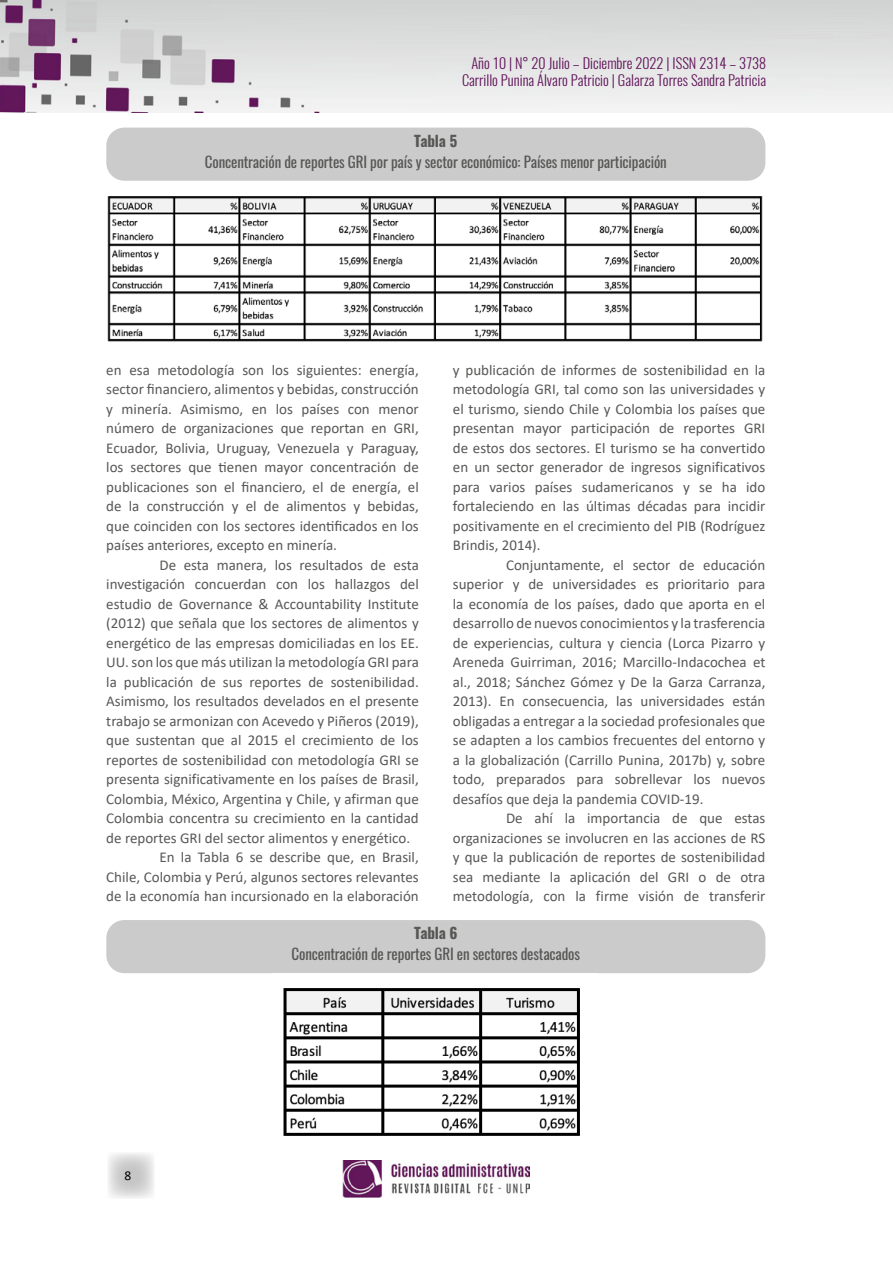
<style>
.page{position:relative;width:893px;height:1263px;background:#fff}
.page>*{position:absolute;margin:0;border:0;box-sizing:border-box;transform-origin:0 0}
.t1{font:15px/19.5px "Calibri";color:#575756;text-align:justify}
.t2{font:15px "Oswald";letter-spacing:-.01em;color:#575756}
.t3{font:700 15px "Oswald";letter-spacing:-.01em;color:#575756}
.t4{font:300 14.4px/17.2px "Oswald";color:#61135a;text-align:right}
.t5{font:13.5px "Calibri";color:#000}
</style>
<div class="page">
<svg style="left:108px;top:1153px;width:46px;height:45px"></svg>
<img style="left:0;top:0;width:893px;height:112px">
<img style="left:342px;top:1160px;width:187px;height:38px">
<div style="left:106px;top:128px;width:659px;height:53px;background:#c6c6c6;border-radius:18px"></div>
<img style="left:107px;top:196px;width:656px;height:146px">
<div style="left:106px;top:920px;width:659px;height:53px;background:#c6c6c6;border-radius:18px"></div>
<img style="left:283px;top:988px;width:297px;height:148px">
<p class="t4" style="left:462px;top:52px;width:306px">Año 10 | N° 20 Julio – Diciembre 2022 | ISSN 2314 – 3738<br>Carrillo Punina Álvaro Patricio | Galarza Torres Sandra Patricia</p>
<p class="t3" style="left:414px;top:133px;width:45px">Tabla 5</p>
<p class="t2" style="left:205px;top:148px;width:463px">Concentración de reportes GRI por país y sector económico: Países menor participación</p>
<p class="t1" style="left:106px;top:360px;width:314px">en esa metodología son los siguientes: energía, sector financiero, alimentos y bebidas, construcción y minería. Asimismo, en los países con menor número de organizaciones que reportan en GRI, Ecuador, Bolivia, Uruguay, Venezuela y Paraguay, los sectores que tienen mayor concentración de publicaciones son el financiero, el de energía, el de la construcción y el de alimentos y bebidas, que coinciden con los sectores identificados en los países anteriores, excepto en minería.</p>
<p class="t1" style="left:159px;top:555px;width:261px">De esta manera, los resultados de esta</p>
<p class="t1" style="left:106px;top:574px;width:314px">investigación concuerdan con los hallazgos del</p>
<p class="t1" style="left:106px;top:594px;width:314px">estudio de Governance &amp; Accountability Institute</p>
<p class="t1" style="left:106px;top:613px;width:314px">(2012) que señala que los sectores de alimentos y</p>
<p class="t1" style="left:106px;top:633px;width:314px">energético de las empresas domiciliadas en los EE.</p>
<p class="t1" style="left:106px;top:652px;width:314px">UU. son los que más utilizan la metodología GRI para</p>
<p class="t1" style="left:106px;top:672px;width:314px">la publicación de sus reportes de sostenibilidad.</p>
<p class="t1" style="left:106px;top:691px;width:314px">Asimismo, los resultados develados en el presente</p>
<p class="t1" style="left:106px;top:711px;width:314px">trabajo se armonizan con Acevedo y Piñeros (2019),</p>
<p class="t1" style="left:106px;top:730px;width:314px">que sustentan que al 2015 el crecimiento de los</p>
<p class="t1" style="left:106px;top:750px;width:314px">reportes de sostenibilidad con metodología GRI se</p>
<p class="t1" style="left:106px;top:769px;width:314px">presenta significativamente en los países de Brasil,</p>
<p class="t1" style="left:106px;top:789px;width:314px">Colombia, México, Argentina y Chile, y afirman que</p>
<p class="t1" style="left:106px;top:808px;width:314px">Colombia concentra su crecimiento en la cantidad</p>
<p class="t1" style="left:106px;top:828px;width:305px">de reportes GRI del sector alimentos y energético.</p>
<p class="t1" style="left:159px;top:847px;width:261px">En la Tabla 6 se describe que, en Brasil,</p>
<p class="t1" style="left:106px;top:867px;width:314px">Chile, Colombia y Perú, algunos sectores relevantes</p>
<p class="t1" style="left:106px;top:886px;width:314px">de la economía han incursionado en la elaboración</p>
<p class="t1" style="left:453px;top:360px;width:314px">y publicación de informes de sostenibilidad en la metodología GRI, tal como son las universidades y el turismo, siendo Chile y Colombia los países que presentan mayor participación de reportes GRI de estos dos sectores. El turismo se ha convertido en un sector generador de ingresos significativos para varios países sudamericanos y se ha ido fortaleciendo en las últimas décadas para incidir positivamente en el crecimiento del PIB (Rodríguez Brindis, 2014).</p>
<p class="t1" style="left:453px;top:555px;width:314px;text-indent:53px">Conjuntamente, el sector de educación superior y de universidades es prioritario para la economía de los países, dado que aporta en el desarrollo de nuevos conocimientos y la trasferencia de experiencias, cultura y ciencia (Lorca Pizarro y Areneda Guirriman, 2016; Marcillo-Indacochea et al., 2018; Sánchez Gómez y De la Garza Carranza, 2013). En consecuencia, las universidades están obligadas a entregar a la sociedad profesionales que se adapten a los cambios frecuentes del entorno y a la globalización (Carrillo Punina, 2017b) y, sobre todo, preparados para sobrellevar los nuevos desafíos que deja la pandemia COVID-19.</p>
<p class="t1" style="left:453px;top:808px;width:314px;text-indent:53px">De ahí la importancia de que estas organizaciones se involucren en las acciones de RS y que la publicación de reportes de sostenibilidad sea mediante la aplicación del GRI o de otra metodología, con la firme visión de transferir</p>
<p class="t5" style="left:124px;top:1166px;width:8px">8</p>
<p class="t3" style="left:414px;top:925px;width:45px">Tabla 6</p>
<p class="t2" style="left:292px;top:940px;width:290px">Concentración de reportes GRI en sectores destacados</p>
</div>
